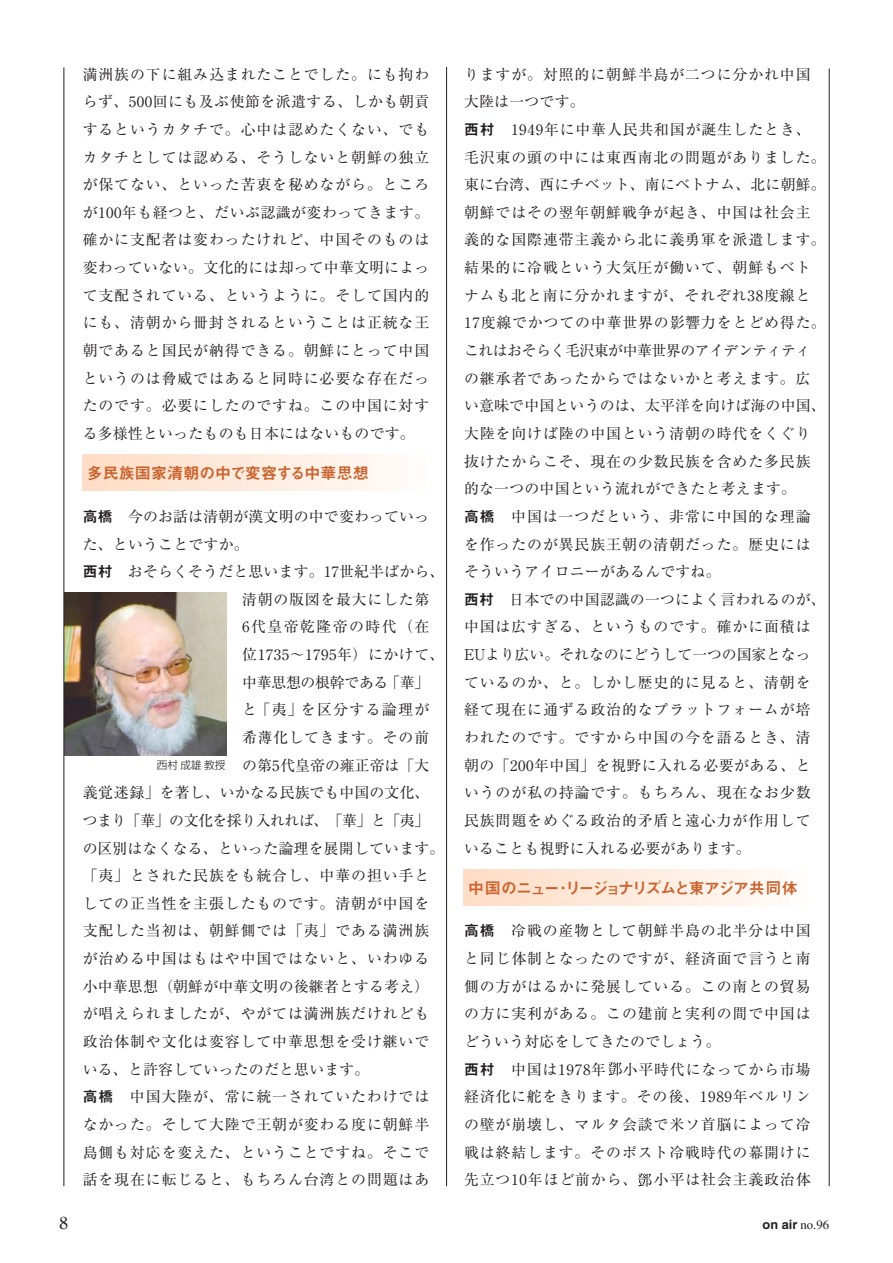
<style>
.page{position:relative;width:893px;height:1263px;background:#fff}
.page>*{position:absolute;margin:0;border:0;box-sizing:border-box;transform-origin:0 0}
.t1{font:500 16.95px "Ryumin";color:#231f20}
.t2{font:15.9px "Midashi Go MB31";letter-spacing:-.095em;color:#c9642f}
.t3{font:15.9px "Midashi Go MB31";letter-spacing:.005em;color:#c9642f}
.t4{font:14.85px/27.6px "Ryumin";letter-spacing:.06em;color:#231f20}
.t5{font:14.85px "Ryumin";letter-spacing:.015em;color:#231f20}
.t6{font:14.85px "Ryumin";letter-spacing:.04em;color:#231f20}
.t7{font:14.85px "Ryumin";letter-spacing:.01em;color:#231f20}
.t8{font:14.85px "Ryumin";letter-spacing:-.03em;color:#231f20}
.t9{font:14.85px "Ryumin";letter-spacing:.005em;color:#231f20}
.t10{font:14.85px "Ryumin";letter-spacing:-.02em;color:#231f20}
.t11{font:14.85px "Ryumin";color:#231f20}
.t12{font:14.85px "Ryumin";letter-spacing:.095em;color:#231f20}
.t13{font:14.85px "Ryumin";letter-spacing:.09em;color:#231f20}
.t14{font:12.75px "Midashi Go MB31";color:#231f20}
.t15{font:300 10.65px "Shin Go";color:#231f20}
.s1{font-family:"Midashi Go MB31"}
.s2{font-family:"Ryumin";font-weight:300}
</style>
<div class="page">
<img style="left:65px;top:593px;width:161px;height:162px">
<hr style="left:829px;top:69px;width:1px;height:1117px;background:#231f20">
<hr style="left:446px;top:67px;width:1px;height:1119px;background:#231f20">
<hr style="left:64px;top:67px;width:1px;height:1119px;background:#231f20">
<div style="left:82px;top:455px;width:347px;height:36px;background:linear-gradient(to right,#fedcc4,#fffcfa)"></div>
<div style="left:464px;top:870px;width:346px;height:36px;background:linear-gradient(to right,#fedcc4,#fffcfa)"></div>
<svg style="left:608px;top:1062px;width:14px;height:13px"></svg>
<svg style="left:638px;top:1173px;width:13px;height:14px"></svg>
<p class="t4" style="left:83px;top:62px;width:348px;text-align:justify">満洲族の下に組み込まれたことでした。にも拘わらず、500回にも及ぶ使節を派遣する、しかも朝貢するというカタチで。心中は認めたくない、でもカタチとしては認める、そうしないと朝鮮の独立が保てない、といった苦衷を秘めながら。ところが100年も経つと、だいぶ認識が変わってきます。確かに支配者は変わったけれど、中国そのものは変わっていない。文化的には却って中華文明によって支配されている、というように。そして国内的にも、清朝から冊封されるということは正統な王朝であると国民が納得できる。朝鮮にとって中国というのは脅威ではあると同時に必要な存在だったのです。必要にしたのですね。この中国に対する多様性といったものも日本にはないものです。</p>
<p class="t3" style="left:87px;top:467px;width:284px">多民族国家清朝の中で変容する中華思想</p>
<p class="t5" style="left:83px;top:511px;width:348px"><span class="s1">高橋</span>　今のお話は清朝が漢文明の中で変わっていっ</p>
<p class="t5" style="left:83px;top:539px;width:167px">た、ということですか。</p>
<p class="t7" style="left:83px;top:566px;width:363px"><span class="s1">西村</span>　おそらくそうだと思います。17世紀半ばから、</p>
<p class="t4" style="left:242px;top:587px;width:189px">清朝の版図を最大にした第</p>
<p class="t12" style="left:242px;top:622px;width:189px">6代皇帝乾隆帝の時代（在</p>
<p class="t6" style="left:242px;top:649px;width:204px">位1735～1795年）にかけて、</p>
<p class="t10" style="left:242px;top:677px;width:189px">中華思想の根幹である「華」</p>
<p class="t13" style="left:242px;top:705px;width:189px">と「夷」を区分する論理が</p>
<p class="t6" style="left:242px;top:732px;width:189px">希薄化してきます。その前</p>
<p class="t11" style="left:242px;top:760px;width:189px">の第5代皇帝の雍正帝は「大</p>
<p class="t9" style="left:83px;top:787px;width:348px">義覚迷録」を著し、いかなる民族でも中国の文化、</p>
<p class="t8" style="left:83px;top:815px;width:348px">つまり「華」の文化を採り入れれば、「華」と「夷」</p>
<p class="t5" style="left:83px;top:843px;width:363px">の区別はなくなる、といった論理を展開しています。</p>
<p class="t4" style="left:83px;top:864px;width:348px">「夷」とされた民族をも統合し、中華の担い手と</p>
<p class="t4" style="left:83px;top:891px;width:348px">しての正当性を主張したものです。清朝が中国を</p>
<p class="t4" style="left:83px;top:919px;width:348px">支配した当初は、朝鮮側では「夷」である満洲族</p>
<p class="t4" style="left:83px;top:947px;width:348px">が治める中国はもはや中国ではないと、いわゆる</p>
<p class="t5" style="left:83px;top:981px;width:348px">小中華思想（朝鮮が中華文明の後継者とする考え）</p>
<p class="t4" style="left:83px;top:1002px;width:348px">が唱えられましたが、やがては満洲族だけれども</p>
<p class="t4" style="left:83px;top:1030px;width:348px">政治体制や文化は変容して中華思想を受け継いで</p>
<p class="t5" style="left:83px;top:1064px;width:288px">いる、と許容していったのだと思います。</p>
<p class="t4" style="left:83px;top:1085px;width:348px"><span class="s1">高橋</span>　中国大陸が、常に統一されていたわけでは</p>
<p class="t4" style="left:83px;top:1112px;width:348px">なかった。そして大陸で王朝が変わる度に朝鮮半</p>
<p class="t4" style="left:83px;top:1140px;width:348px">島側も対応を変えた、ということですね。そこで</p>
<p class="t4" style="left:83px;top:1168px;width:348px">話を現在に転じると、もちろん台湾との問題はあ</p>
<p class="t15" style="left:157px;top:761px;width:70px">西村 成雄 教授</p>
<p class="t4" style="left:464px;top:62px;width:363px">りますが。対照的に朝鮮半島が二つに分かれ中国大陸は一つです。<br><span class="s1">西村</span>　1949年に中華人民共和国が誕生したとき、毛沢東の頭の中には東西南北の問題がありました。東に台湾、西にチベット、南にベトナム、北に朝鮮。朝鮮ではその翌年朝鮮戦争が起き、中国は社会主義的な国際連帯主義から北に義勇軍を派遣します。結果的に冷戦という大気圧が働いて、朝鮮もベトナムも北と南に分かれますが、それぞれ38度線と<br>17度線でかつての中華世界の影響力をとどめ得た。これはおそらく毛沢東が中華世界のアイデンティティの継承者であったからではないかと考えます。広い意味で中国というのは、太平洋を向けば海の中国、大陸を向けば陸の中国という清朝の時代をくぐり抜けたからこそ、現在の少数民族を含めた多民族的な一つの中国という流れができたと考えます。<br><span class="s1">高橋</span>　中国は一つだという、非常に中国的な理論を作ったのが異民族王朝の清朝だった。歴史にはそういうアイロニーがあるんですね。<br><span class="s1">西村</span>　日本での中国認識の一つによく言われるのが、中国は広すぎる、というものです。確かに面積は<br>EUより広い。それなのにどうして一つの国家となっているのか、と。しかし歴史的に見ると、清朝を経て現在に通ずる政治的なプラットフォームが培われたのです。ですから中国の今を語るとき、清朝の「200年中国」を視野に入れる必要がある、というのが私の持論です。もちろん、現在なお少数民族問題をめぐる政治的矛盾と遠心力が作用していることも視野に入れる必要があります。</p>
<p class="t2" style="left:468px;top:882px;width:331px">中国のニュー・リージョナリズムと東アジア共同体</p>
<p class="t4" style="left:464px;top:919px;width:348px"><span class="s1">高橋</span>　冷戦の産物として朝鮮半島の北半分は中国と同じ体制となったのですが、経済面で言うと南側の方がはるかに発展している。この南との貿易の方に実利がある。この建前と実利の間で中国はどういう対応をしてきたのでしょう。<br><span class="s1">西村</span>　中国は1978年　小平時代になってから市場経済化に舵をきります。その後、1989年ベルリンの壁が崩壊し、マルタ会談で米ソ首脳によって冷戦は終結します。そのポスト冷戦時代の幕開けに先立つ10年ほど前から、　小平は社会主義政治体</p>
<p class="t1" style="left:59px;top:1217px;width:10px">8</p>
<p class="t14" style="left:763px;top:1219px;width:68px">on air <span class="s2">no.96</span></p>
</div>
